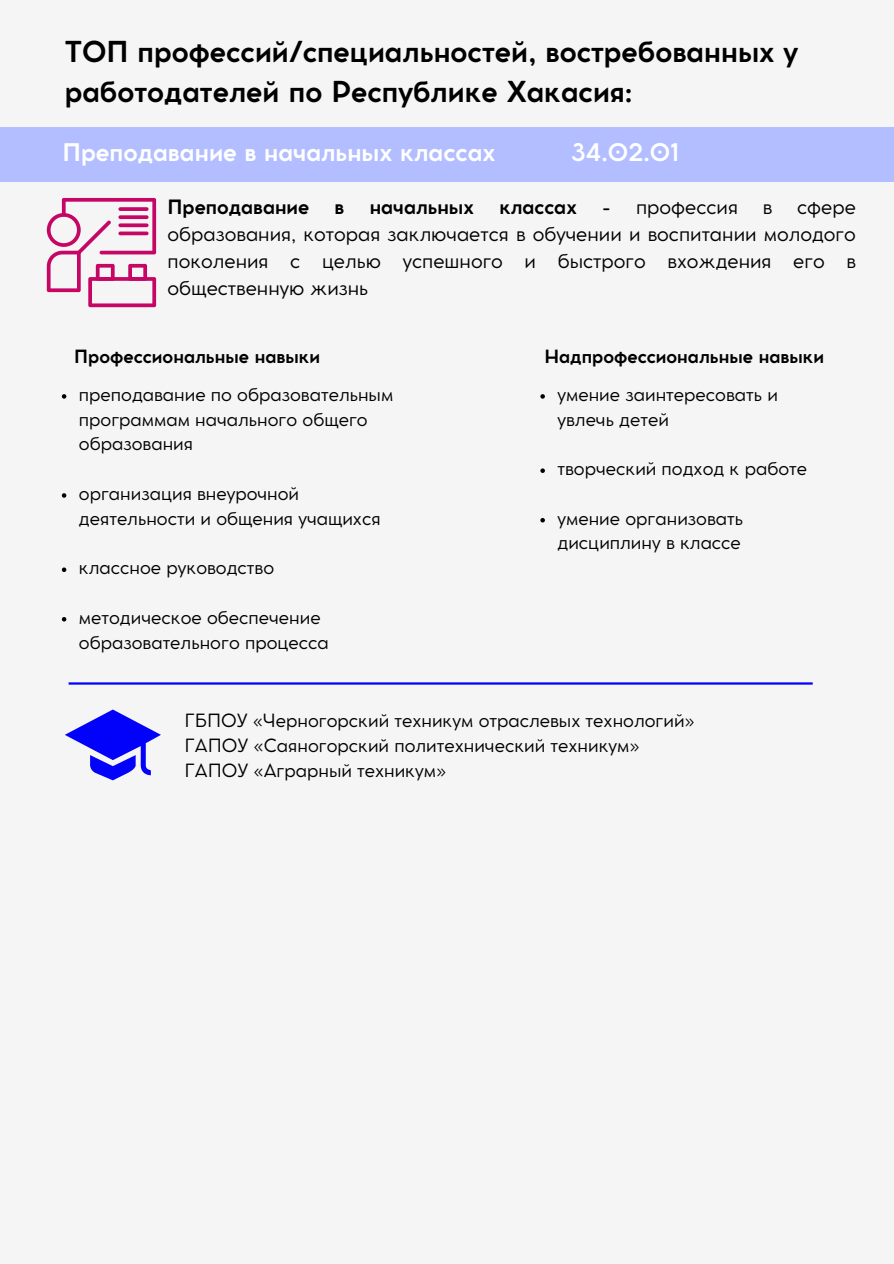
<style>
.page{position:relative;width:894px;height:1264px;background:#fff}
.page>*{position:absolute;margin:0;border:0;box-sizing:border-box;transform-origin:0 0}
.t1{font:700 28.5px/39.3px "Cocomat Pro";color:#000}
.t2{font:700 24px "Cocomat Pro";color:#fff}
.t3{font:19.5px/27px "Cocomat Pro";color:#000;text-align:justify}
.t4{font:700 19.5px "Cocomat Pro";color:#000}
.t5{font:18px/24.8px "Cocomat Pro";color:#000}
.t6{font:700 18px "Cocomat Pro";color:#000}
.s1{font-weight:700}
</style>
<div class="page">
<div style="left:0;top:0;width:893px;height:1263px;background:#f5f5f5"></div>
<svg style="left:65px;top:709px;width:95px;height:71px"></svg>
<hr style="left:69px;top:682px;width:743px;height:2px;background:#0201f9">
<div style="left:0;top:127px;width:893px;height:55px;background:#b2beff"></div>
<svg style="left:47px;top:198px;width:109px;height:109px"></svg>
<svg style="left:62px;top:394px;width:4px;height:4px"></svg>
<svg style="left:62px;top:493px;width:4px;height:4px"></svg>
<svg style="left:62px;top:567px;width:4px;height:5px"></svg>
<svg style="left:62px;top:617px;width:4px;height:4px"></svg>
<svg style="left:540px;top:394px;width:4px;height:4px"></svg>
<svg style="left:540px;top:468px;width:4px;height:5px"></svg>
<svg style="left:540px;top:518px;width:4px;height:4px"></svg>
<p class="t1" style="left:65px;top:35px;width:734px">ТОП профессий/специальностей, востребованных у работодателей по Республике Хакасия:</p>
<p class="t2" style="left:62px;top:143px;width:434px">Преподавание в начальных классах</p>
<p class="t2" style="left:571px;top:143px;width:110px">34.02.01</p>
<p class="t4" style="left:167px;top:199px;width:143px">Преподавание</p>
<p class="t4" style="left:334px;top:199px;width:11px">в</p>
<p class="t4" style="left:369px;top:199px;width:106px">начальных</p>
<p class="t4" style="left:499px;top:199px;width:79px">классах</p>
<p class="t3" style="left:602px;top:195px;width:137px"><span class="s1">-</span> профессия</p>
<p class="t3" style="left:762px;top:195px;width:11px">в</p>
<p class="t3" style="left:167px;top:195px;width:689px;text-indent:629px">сфере образования, которая заключается в обучении и воспитании молодого поколения с целью успешного и быстрого вхождения его в общественную жизнь</p>
<h2 class="t6" style="left:74px;top:349px;width:247px">Профессиональные навыки</h2>
<p class="t6" style="left:544px;top:349px;width:281px">Надпрофессиональные навыки</p>
<p class="t5" style="left:79px;top:383px;width:316px">преподавание по образовательным программам начального общего образования</p>
<h3 class="t5" style="left:79px;top:482px;width:303px">организация внеурочной деятельности и общения учащихся</h3>
<h3 class="t5" style="left:79px;top:557px;width:197px">классное руководство</h3>
<p class="t5" style="left:79px;top:606px;width:251px">методическое обеспечение образовательного процесса</p>
<p class="t5" style="left:557px;top:383px;width:222px">умение заинтересовать и увлечь детей</p>
<p class="t5" style="left:557px;top:458px;width:251px">творческий подход к работе</p>
<p class="t5" style="left:557px;top:507px;width:187px">умение организовать дисциплину в классе</p>
<p class="t5" style="left:184px;top:710px;width:511px">ГБПОУ «Черногорский техникум отраслевых технологий»</p>
<p class="t5" style="left:184px;top:734px;width:456px">ГАПОУ «Саяногорский политехнический техникум»</p>
<p class="t5" style="left:184px;top:759px;width:263px">ГАПОУ «Аграрный техникум»</p>
</div>
